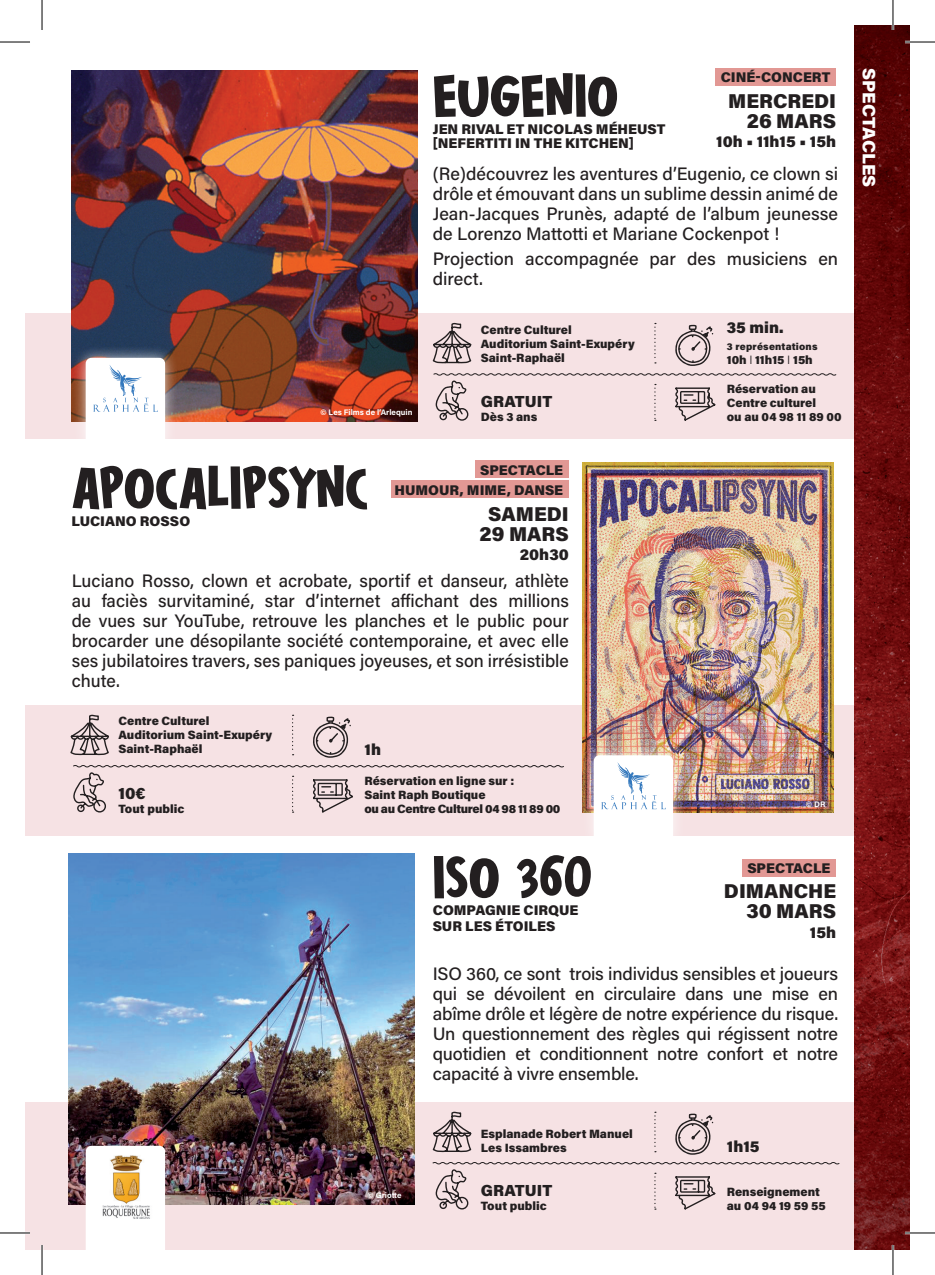
<style>
.page{position:relative;width:935px;height:1275px;background:#fff}
.page>*{position:absolute;margin:0;border:0;box-sizing:border-box;transform-origin:0 0}
.t1{font:700 60px "Bestoom";color:#231f20}
.DATE{font:900 20px/20px "Acumin Pro";color:#231f20;text-align:right}
.t2{font:500 18px/20px "Acumin Pro";color:#231f20;text-align:justify}
.t3{font:900 18px "Acumin Pro";letter-spacing:-.005em;color:#fff}
.HEURE{font:900 16px "Acumin Pro";color:#231f20}
.STYLE{font:900 14px/14px "Acumin Pro";color:#231f20}
.t4{font:900 12px/14px "Acumin Pro";color:#231f20}
.t5{font:900 10px "Acumin Pro";letter-spacing:.02em;color:#231f20}
.t6{font:700 8px "Acumin Pro";color:#fff}
.s1{font-weight:300}
</style>
<div class="page">
<div style="left:25px;top:313px;width:17px;height:126px;background:#f6e2e4"></div>
<div style="left:25px;top:1102px;width:17px;height:148px;background:#f6e2e4"></div>
<div style="left:25px;top:705px;width:17px;height:131px;background:#f6e2e4"></div>
<div style="left:42px;top:705px;width:867px;height:131px;background:#f6e2e4"></div>
<div style="left:42px;top:1102px;width:867px;height:148px;background:#f6e2e4"></div>
<div style="left:42px;top:313px;width:867px;height:126px;background:#f6e2e4"></div>
<img style="left:72px;top:71px;width:346px;height:350px">
<img style="left:69px;top:853px;width:345px;height:351px">
<img style="left:582px;top:462px;width:251px;height:351px">
<div style="left:715px;top:68px;width:121px;height:17px;background:#e29894"></div>
<div style="left:742px;top:859px;width:94px;height:17px;background:#e29894"></div>
<div style="left:475px;top:461px;width:94px;height:17px;background:#e29894"></div>
<div style="left:391px;top:480px;width:178px;height:17px;background:#e29894"></div>
<img style="left:854px;top:25px;width:55px;height:1225px">
<svg style="left:292px;top:714px;width:1px;height:41px"></svg>
<svg style="left:70px;top:714px;width:39px;height:42px"></svg>
<svg style="left:73px;top:765px;width:491px;height:48px"></svg>
<svg style="left:313px;top:716px;width:38px;height:41px"></svg>
<svg style="left:654px;top:323px;width:2px;height:40px"></svg>
<svg style="left:432px;top:322px;width:40px;height:42px"></svg>
<svg style="left:433px;top:373px;width:403px;height:48px"></svg>
<svg style="left:675px;top:324px;width:38px;height:42px"></svg>
<svg style="left:654px;top:1111px;width:2px;height:41px"></svg>
<svg style="left:432px;top:1111px;width:40px;height:42px"></svg>
<svg style="left:432px;top:1162px;width:407px;height:48px"></svg>
<svg style="left:675px;top:1113px;width:38px;height:41px"></svg>
<div style="left:73px;top:345px;width:105px;height:112px;background:#fff;opacity:.75"></div>
<div style="left:86px;top:1145px;width:79px;height:105px;background:#fff"></div>
<svg style="left:97px;top:1152px;width:57px;height:68px"></svg>
<img style="left:98px;top:1152px;width:55px;height:66px">
<svg style="left:86px;top:358px;width:79px;height:86px"></svg>
<div style="left:580px;top:742px;width:106px;height:109px;background:#fff;opacity:.75"></div>
<svg style="left:593px;top:755px;width:80px;height:83px"></svg>
<hr style="left:904px;top:41px;width:30px;height:2px;background:#fff">
<hr style="left:0;top:1231px;width:30px;height:3px;background:#fff">
<hr style="left:904px;top:1231px;width:30px;height:3px;background:#fff">
<hr style="left:41px;top:1245px;width:2px;height:30px;background:#fff">
<hr style="left:891px;top:0;width:3px;height:30px;background:#fff">
<hr style="left:891px;top:1245px;width:3px;height:30px;background:#fff">
<hr style="left:0;top:42px;width:30px;height:1px;background:#000">
<hr style="left:904px;top:42px;width:30px;height:1px;background:#000">
<hr style="left:0;top:1232px;width:30px;height:1px;background:#000">
<hr style="left:904px;top:1232px;width:30px;height:1px;background:#000">
<hr style="left:42px;top:0;width:1px;height:30px;background:#000">
<hr style="left:42px;top:1245px;width:1px;height:30px;background:#000">
<hr style="left:892px;top:0;width:1px;height:30px;background:#000">
<hr style="left:892px;top:1245px;width:1px;height:30px;background:#000">
<p class="t1" style="left:432px;top:69px;width:187px">EUGENIO</p>
<p class="STYLE" style="left:432px;top:121px;width:234px">JEN RIVAL ET NICOLAS MÉHEUST [NEFERTITI IN THE KITCHEN]</p>
<p class="STYLE" style="left:720px;top:69px;width:111px">CINÉ-CONCERT</p>
<p class="DATE" style="left:728px;top:90px;width:109px">MERCREDI<br>26 MARS</p>
<p class="HEURE" style="left:716px;top:130px;width:121px">10h • 11h15 • 15h</p>
<p class="t2" style="left:432px;top:162px;width:407px">(Re)découvrez les aventures d’Eugenio, ce clown si drôle et émouvant dans un sublime dessin animé de Jean-Jacques Prunès, adapté de l’album jeunesse de Lorenzo Mattotti et Mariane Cockenpot !</p>
<p class="t2" style="left:432px;top:248px;width:407px">Projection accompagnée par des musiciens en direct.</p>
<p class="t6" style="left:320px;top:406px;width:93px">© Les Films de l’Arlequin</p>
<p class="t4" style="left:481px;top:322px;width:92px">Centre Culturel</p>
<p class="t4" style="left:481px;top:336px;width:155px">Auditorium Saint-Exupéry</p>
<p class="t4" style="left:481px;top:350px;width:86px">Saint-Raphaël</p>
<p class="HEURE" style="left:481px;top:390px;width:73px">GRATUIT</p>
<p class="t4" style="left:481px;top:409px;width:58px">Dès 3 ans</p>
<p class="t1" style="left:71px;top:461px;width:298px">APOCALIPSYNC</p>
<p class="STYLE" style="left:71px;top:513px;width:120px">LUCIANO ROSSO</p>
<p class="STYLE" style="left:394px;top:459px;width:170px;line-height:20px;text-align:right">SPECTACLE<br>HUMOUR, MIME, DANSE</p>
<p class="DATE" style="left:479px;top:503px;width:91px;text-align:center">SAMEDI<br>29 MARS</p>
<p class="HEURE" style="left:519px;top:543px;width:51px">20h30</p>
<p class="t2" style="left:72px;top:570px;width:498px">Luciano Rosso, clown et acrobate, sportif et danseur, athlète au faciès survitaminé, star d’internet affichant des millions de vues sur YouTube, retrouve les planches et le public pour brocarder une désopilante société contemporaine, et avec elle ses jubilatoires travers, ses paniques joyeuses, et son irrésistible chute.</p>
<p class="t4" style="left:118px;top:713px;width:155px">Centre Culturel<br>Auditorium Saint-Exupéry<br>Saint-Raphaël</p>
<p class="HEURE" style="left:118px;top:782px;width:29px">10€</p>
<p class="t4" style="left:118px;top:801px;width:67px">Tout public</p>
<p class="HEURE" style="left:364px;top:738px;width:18px">1h</p>
<p class="t4" style="left:364px;top:773px;width:197px">Réservation en ligne sur :<br>Saint Raph Boutique<br>ou au Centre Culturel 04 98 11 89 00</p>
<p class="t1" style="left:432px;top:850px;width:161px">ISO 360</p>
<p class="STYLE" style="left:432px;top:901px;width:147px;line-height:16px">COMPAGNIE CIRQUE<br>SUR LES ÉTOILES</p>
<p class="HEURE" style="left:726px;top:316px;width:58px">35 min.</p>
<p class="t5" style="left:726px;top:339px;width:92px">3 représentations</p>
<p class="t4" style="left:726px;top:352px;width:87px">10h <span class="s1">I</span> 11h15 <span class="s1">I</span> 15h</p>
<p class="t4" style="left:726px;top:381px;width:116px">Réservation au<br>Centre culturel<br>ou au 04 98 11 89 00</p>
<p class="t6" style="left:805px;top:798px;width:21px">© DR</p>
<p class="STYLE" style="left:747px;top:860px;width:84px">SPECTACLE</p>
<p class="DATE" style="left:723px;top:880px;width:114px">DIMANCHE<br>30 MARS</p>
<p class="HEURE" style="left:809px;top:921px;width:28px">15h</p>
<p class="t6" style="left:367px;top:1189px;width:35px">© Griotte</p>
<p class="t2" style="left:432px;top:963px;width:407px">ISO 360, ce sont trois individus sensibles et joueurs qui se dévoilent en circulaire dans une mise en abîme drôle et légère de notre expérience du risque.<br>Un questionnement des règles qui régissent notre quotidien et conditionnent notre confort et notre capacité à vivre ensemble.</p>
<p class="t4" style="left:481px;top:1126px;width:154px">Esplanade Robert Manuel<br>Les Issambres</p>
<p class="HEURE" style="left:726px;top:1135px;width:34px">1h15</p>
<p class="HEURE" style="left:481px;top:1178px;width:73px">GRATUIT</p>
<p class="t4" style="left:481px;top:1198px;width:67px">Tout public</p>
<p class="t4" style="left:726px;top:1184px;width:95px">Renseignement</p>
<p class="t4" style="left:726px;top:1198px;width:100px">au 04 94 19 59 55</p>
<p class="t3" style="left:881px;top:68px;width:120px;rotate:90deg">SPECTACLES</p>
</div>
